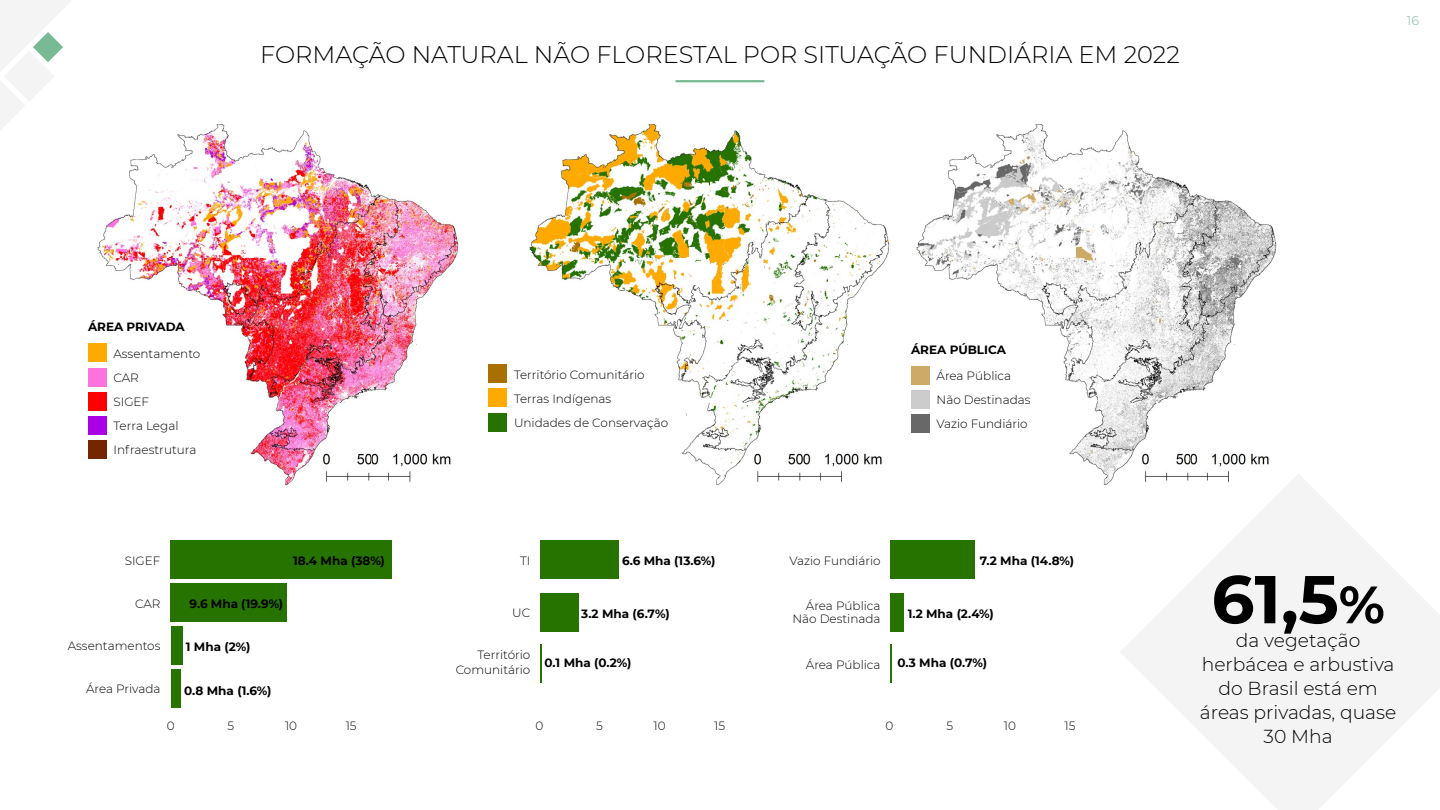
<style>
.page{position:relative;width:1440px;height:810px;background:#fff}
.page>*{position:absolute;margin:0;border:0;box-sizing:border-box;transform-origin:0 0}
.t1{font:700 67.5px "Montserrat";color:#000}
.t2{font:300 24px "Montserrat";color:#000}
.t3{font:300 18.75px/24px "Montserrat";color:#000;text-align:center}
.t4{font:300 12.75px "Montserrat";color:#78ba94}
.t5{font:300 12px/24px "Montserrat";color:#000}
.t6{font:700 12px "Montserrat";color:#000}
.s1{font-size:52.5px}
</style>
<div class="page">
<img style="left:94px;top:123px;width:365px;height:363px">
<img style="left:529px;top:123px;width:361px;height:363px">
<img style="left:916px;top:123px;width:361px;height:363px">
<hr style="left:676px;top:80px;width:88px;height:2px;background:#78ba94">
<svg style="left:0;top:0;width:70px;height:130px"></svg>
<svg style="left:504px;top:344px;width:188px;height:89px"></svg>
<svg style="left:911px;top:344px;width:157px;height:119px"></svg>
<div style="left:911px;top:366px;width:18px;height:19px;background:#cdaa66"></div>
<div style="left:911px;top:391px;width:18px;height:18px;background:#ccc"></div>
<div style="left:911px;top:415px;width:18px;height:18px;background:#686868"></div>
<svg style="left:88px;top:305px;width:148px;height:153px"></svg>
<div style="left:92px;top:300px;width:87px;height:11px;background:#fff"></div>
<div style="left:88px;top:344px;width:18px;height:18px;background:#fa0"></div>
<div style="left:88px;top:368px;width:18px;height:18px;background:#ff73df"></div>
<div style="left:88px;top:392px;width:18px;height:18px;background:#f00"></div>
<div style="left:88px;top:416px;width:18px;height:18px;background:#a900e6"></div>
<div style="left:88px;top:440px;width:18px;height:18px;background:#732600"></div>
<div style="left:489px;top:365px;width:18px;height:18px;background:#a87000"></div>
<div style="left:489px;top:389px;width:18px;height:18px;background:#fa0"></div>
<div style="left:489px;top:413px;width:18px;height:18px;background:#267300"></div>
<svg style="left:1120px;top:473px;width:320px;height:337px;fill:#f4f4f4"></svg>
<div style="left:171px;top:540px;width:221px;height:38px;background:#267300"></div>
<div style="left:171px;top:583px;width:116px;height:39px;background:#267300"></div>
<div style="left:171px;top:627px;width:12px;height:38px;background:#267300"></div>
<div style="left:171px;top:670px;width:10px;height:38px;background:#267300"></div>
<div style="left:540px;top:540px;width:79px;height:38px;background:#267300"></div>
<div style="left:540px;top:593px;width:39px;height:38px;background:#267300"></div>
<hr style="left:540px;top:645px;width:2px;height:38px;background:#267300">
<div style="left:891px;top:540px;width:84px;height:38px;background:#267300"></div>
<div style="left:891px;top:593px;width:13px;height:38px;background:#267300"></div>
<hr style="left:891px;top:645px;width:1px;height:38px;background:#267300">
<h2 class="t2" style="left:260px;top:38px;width:921px">FORMAÇÃO NATURAL NÃO FLORESTAL POR SITUAÇÃO FUNDIÁRIA EM 2022</h2>
<p class="t4" style="left:1407px;top:12px;width:14px">16</p>
<p class="t6" style="left:88px;top:318px;width:98px">ÁREA PRIVADA</p>
<p class="t5" style="left:114px;top:341px;width:88px">Assentamento</p>
<p class="t6" style="left:911px;top:341px;width:96px">ÁREA PÚBLICA</p>
<p class="t5" style="left:114px;top:365px;width:84px">CAR<br>SIGEF<br>Terra Legal<br>Infraestrutura</p>
<p class="t5" style="left:937px;top:364px;width:95px">Área Pública<br>Não Destinadas<br>Vazio Fundiário</p>
<p class="t5" style="left:514px;top:362px;width:156px">Território Comunitário<br>Terras Indígenas<br>Unidades de Conservação</p>
<p class="t5" style="left:125px;top:548px;width:37px">SIGEF</p>
<p class="t5" style="left:135px;top:591px;width:27px">CAR</p>
<p class="t5" style="left:68px;top:634px;width:94px">Assentamentos</p>
<p class="t5" style="left:86px;top:676px;width:76px">Área Privada</p>
<p class="t6" style="left:293px;top:552px;width:93px">18.4 Mha (38%)</p>
<p class="t6" style="left:190px;top:595px;width:95px">9.6 Mha (19.9%)</p>
<p class="t6" style="left:186px;top:638px;width:66px">1 Mha (2%)</p>
<p class="t6" style="left:184px;top:682px;width:89px">0.8 Mha (1.6%)</p>
<p class="t5" style="left:167px;top:713px;width:9px">0</p>
<p class="t5" style="left:228px;top:713px;width:8px">5</p>
<p class="t5" style="left:285px;top:713px;width:14px">10</p>
<p class="t5" style="left:346px;top:713px;width:12px">15</p>
<p class="t5" style="left:520px;top:548px;width:12px">TI</p>
<p class="t6" style="left:622px;top:552px;width:95px">6.6 Mha (13.6%)</p>
<p class="t5" style="left:512px;top:600px;width:20px">UC</p>
<p class="t5" style="left:456px;top:648px;width:76px;line-height:14.2px;text-align:right">Território<br>Comunitário</p>
<p class="t6" style="left:581px;top:605px;width:90px">3.2 Mha (6.7%)</p>
<p class="t6" style="left:545px;top:654px;width:88px">0.1 Mha (0.2%)</p>
<p class="t5" style="left:789px;top:548px;width:93px">Vazio Fundiário</p>
<p class="t5" style="left:792px;top:598px;width:90px;line-height:13.5px;text-align:right">Área Pública<br>Não Destinada</p>
<p class="t5" style="left:806px;top:652px;width:76px">Área Pública</p>
<p class="t6" style="left:980px;top:552px;width:96px">7.2 Mha (14.8%)</p>
<p class="t6" style="left:908px;top:605px;width:88px">1.2 Mha (2.4%)</p>
<p class="t6" style="left:898px;top:654px;width:91px">0.3 Mha (0.7%)</p>
<p class="t5" style="left:535px;top:713px;width:9px">0</p>
<p class="t5" style="left:596px;top:713px;width:8px">5</p>
<p class="t5" style="left:654px;top:713px;width:14px">10</p>
<p class="t5" style="left:714px;top:713px;width:12px">15</p>
<p class="t5" style="left:886px;top:713px;width:9px">0</p>
<p class="t5" style="left:946px;top:713px;width:8px">5</p>
<p class="t5" style="left:1004px;top:713px;width:14px">10</p>
<p class="t5" style="left:1065px;top:713px;width:12px">15</p>
<h1 class="t1" style="left:1212px;top:551px;width:175px">61,5<span class="s1">%</span></h1>
<h3 class="t3" style="left:1200px;top:628px;width:198px">da vegetação herbácea e arbustiva do Brasil está em áreas privadas, quase<br>30 Mha</h3>
</div>
